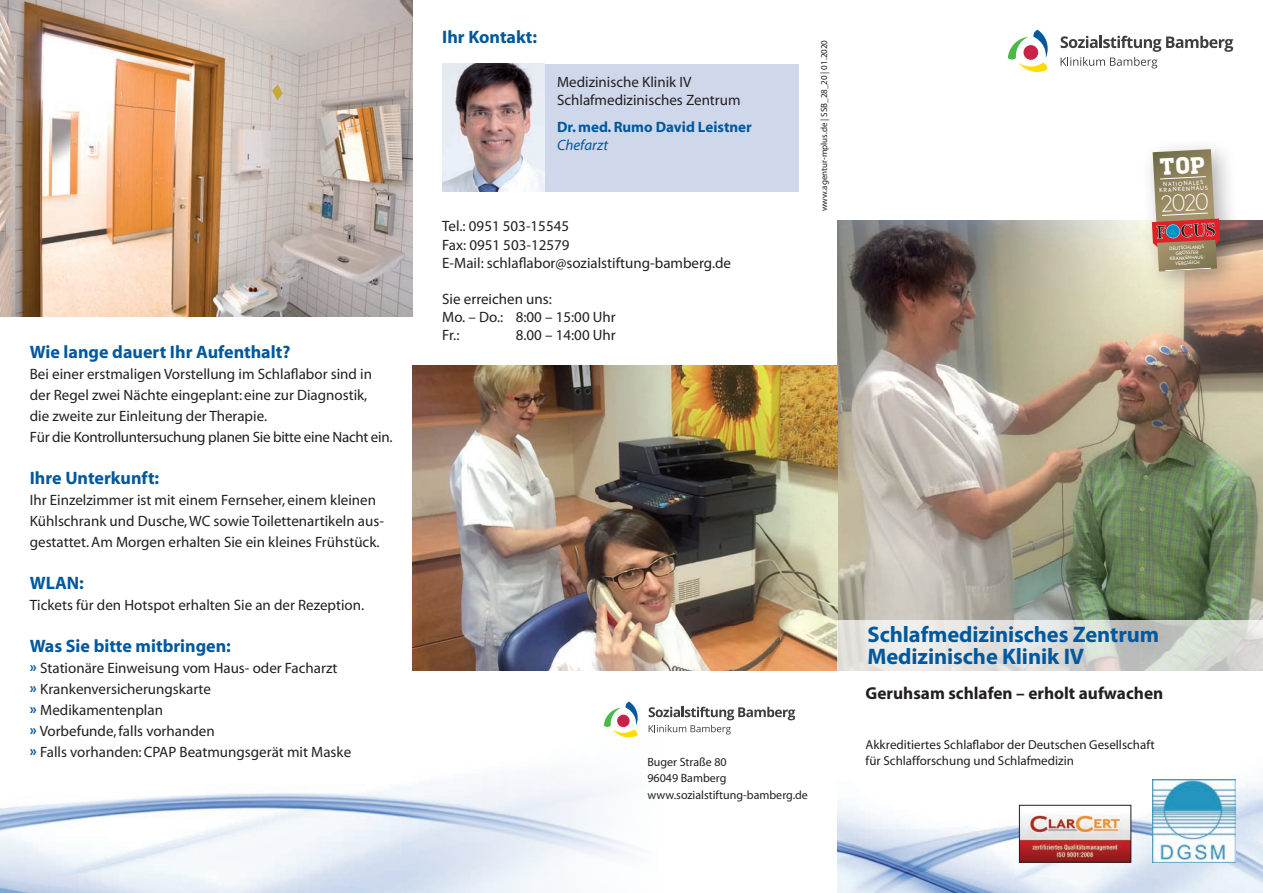
<style>
.page{position:relative;width:1263px;height:893px;background:#fff}
.page>*{position:absolute;margin:0;border:0;box-sizing:border-box;transform-origin:0 0}
.t1{font:700 22.5px/22.5px "Myriad Pro";letter-spacing:-.005em;color:#01589c}
.t2{font:300 22.2px "Nobel";color:#fff}
.t3{font:700 18px "Myriad";color:#01589c}
.t4{font:700 18px "Myriad Pro";color:#01589c}
.t5{font:700 17.25px "Myriad Pro";color:#231f20}
.t6{font:15px/21px "Myriad";color:#231f20}
.t7{font:15px/18px "Myriad Pro";color:#231f20}
.t8{font:700 15px "Myriad";color:#01589c}
.t9{font:italic 15px "Myriad";color:#01589c}
.t10{font:13.05px/15.6px "Myriad";color:#231f20}
.t11{font:12px/16.5px "Myriad Pro";color:#231f20}
.t12{font:9px "Myriad Pro";color:#231f20}
.t13{font:5.55px/5.6px "Nobel";color:#fff;text-align:center}
.t14{font:4.5px/5.1px "Nobel";color:#fff;text-align:center}
.s1{font-family:"Myriad Pro";font-weight:700;color:#01589c}
</style>
<div class="page">
<img style="left:838px;top:670px;width:425px;height:223px">
<img style="left:0;top:670px;width:657px;height:223px">
<img style="left:838px;top:220px;width:425px;height:400px">
<img style="left:412px;top:366px;width:426px;height:304px">
<svg style="left:838px;top:620px;width:425px;height:50px;background:#dbdcd8"></svg>
<svg style="left:1008px;top:30px;width:40px;height:42px"></svg>
<div style="left:1023px;top:45px;width:15px;height:15px;background:#c82249;border-radius:50%"></div>
<svg style="left:1060px;top:36px;width:173px;height:32px"></svg>
<img style="left:1153px;top:780px;width:82px;height:82px">
<img style="left:1021px;top:807px;width:108px;height:53px">
<div style="left:1019px;top:805px;width:112px;height:57px;border:1px solid #231f20"></div>
<img style="left:0;top:0;width:412px;height:316px">
<div style="left:531px;top:64px;width:268px;height:127px;background:#cfd8eb"></div>
<img style="left:442px;top:64px;width:102px;height:127px">
<div style="left:1140px;top:137px;width:104px;height:159px;background:#231f20;opacity:.35"></div>
<svg style="left:604px;top:702px;width:36px;height:35px"></svg>
<div style="left:617px;top:715px;width:13px;height:12px;background:#c82249;border-radius:50%"></div>
<svg style="left:649px;top:707px;width:146px;height:27px"></svg>
<svg style="left:1152px;top:149px;width:68px;height:123px;background:#a4866c"></svg>
<p class="t3" style="left:30px;top:343px;width:262px">Wie lange dauert Ihr Aufenthalt?</p>
<p class="t6" style="left:30px;top:364px;width:364px">Bei einer erstmaligen Vorstellung im Schlaflabor sind in der Regel zwei Nächte eingeplant: eine zur Diagnostik,<br>die zweite zur Einleitung der Therapie.<br>Für die Kontrolluntersuchung planen Sie bitte eine Nacht ein.</p>
<p class="t3" style="left:30px;top:469px;width:131px">Ihre Unterkunft:</p>
<p class="t6" style="left:30px;top:490px;width:356px">Ihr Einzelzimmer ist mit einem Fernseher, einem kleinen<br>Kühlschrank und Dusche, WC sowie Toilettenartikeln aus&shy;gestattet. Am Morgen erhalten Sie ein kleines Frühstück.</p>
<p class="t3" style="left:30px;top:574px;width:56px">WLAN:</p>
<p class="t6" style="left:30px;top:595px;width:336px">Tickets für den Hotspot erhalten Sie an der Rezeption.</p>
<p class="t3" style="left:30px;top:637px;width:203px">Was Sie bitte mitbringen:</p>
<p class="t6" style="left:30px;top:658px;width:323px"><span class="s1">»</span> Stationäre Einweisung vom Haus- oder Facharzt<br><span class="s1">»</span> Krankenversicherungskarte<br><span class="s1">»</span> Medikamentenplan<br><span class="s1">»</span> Vorbefunde, falls vorhanden<br><span class="s1">»</span> Falls vorhanden: CPAP Beatmungsgerät mit Maske</p>
<p class="t4" style="left:442px;top:25px;width:96px">Ihr Kontakt:</p>
<p class="t6" style="left:557px;top:74px;width:185px;line-height:18px">Medizinische Klinik IV<br>Schlafmedizinisches Zentrum</p>
<p class="t8" style="left:557px;top:119px;width:196px">Dr. med. Rumo David Leistner</p>
<p class="t9" style="left:557px;top:137px;width:52px">Chefarzt</p>
<p class="t7" style="left:442px;top:217px;width:290px">Tel.: 0951 503-15545<br>Fax: 0951 503-12579<br>E-Mail: schlaflabor@sozialstiftung-bamberg.de</p>
<p class="t7" style="left:442px;top:289px;width:175px">Sie erreichen uns:<br>Mo. – Do.: 8:00 – 15:00 Uhr<br>Fr.:</p>
<p class="t7" style="left:516px;top:325px;width:102px">8.00 – 14:00 Uhr</p>
<p class="t12" style="left:818px;top:211px;width:173px;rotate:-90deg">www.agentur-mplus.de | SSB_28_20 | 01.2020</p>
<p class="t13" style="left:1159px;top:182px;width:50px;rotate:-3deg">NATIONALES<br>KRANKENHAUS</p>
<h2 class="t2" style="left:1159px;top:191px;width:50px;rotate:-3deg">2020</h2>
<p class="t14" style="left:1169px;top:246px;width:38px;rotate:-3deg">DEUTSCHLANDS<br>GRÖSSTER<br>KRANKENHAUS-<br>VERGLEICH</p>
<p class="t11" style="left:647px;top:753px;width:162px">Buger Straße 80<br>96049 Bamberg www.sozialstiftung-bamberg.de</p>
<h1 class="t1" style="left:867px;top:622px;width:293px">Schlafmedizinisches Zentrum<br>Medizinische Klinik IV</h1>
<p class="t5" style="left:865px;top:682px;width:299px">Geruhsam schlafen – erholt aufwachen</p>
<p class="t10" style="left:865px;top:737px;width:291px">Akkreditiertes Schlaflabor der Deutschen Gesellschaft für Schlafforschung und Schlafmedizin</p>
</div>
